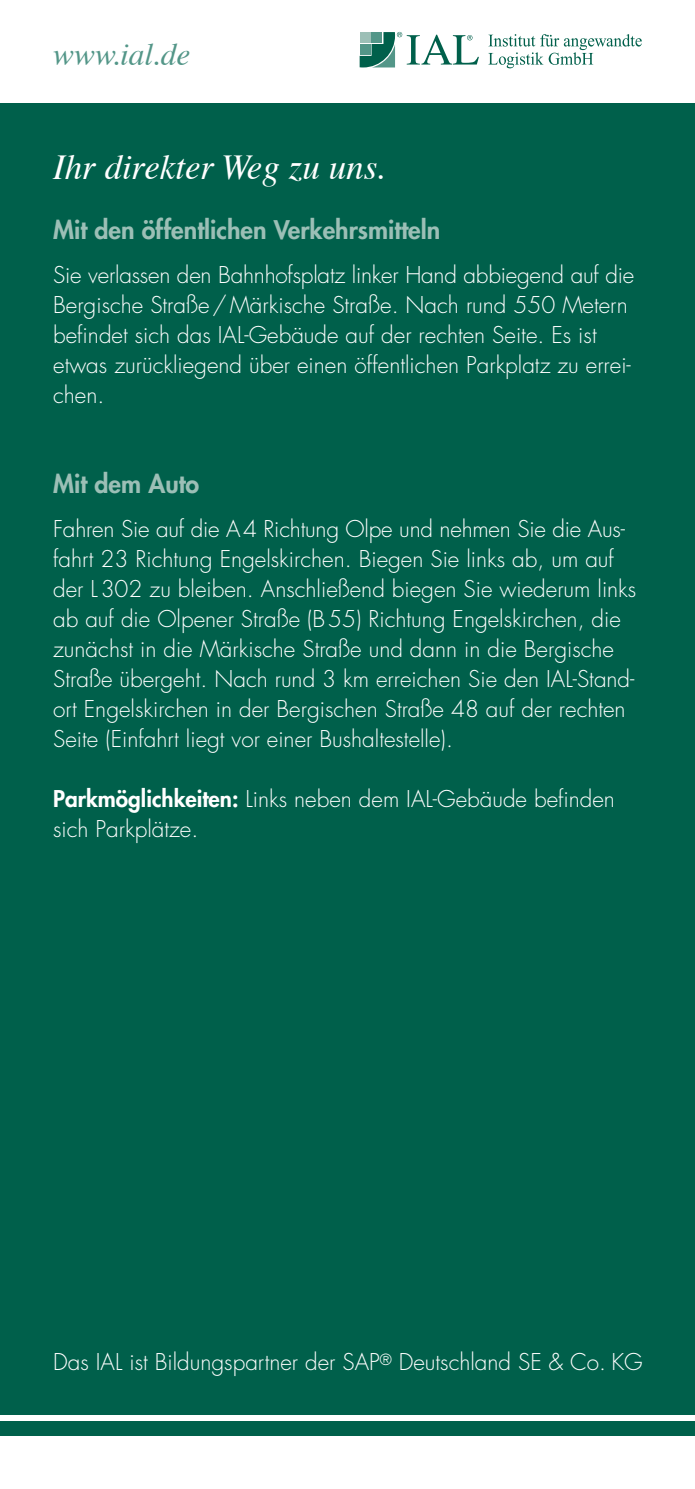
<style>
.page{position:relative;width:695px;height:1489px;background:#fff}
.page>*{position:absolute;margin:0;border:0;box-sizing:border-box;transform-origin:0 0}
.t1{font:italic 35px "Times";color:#fff}
.t2{font:italic 31.25px "Times";color:#539688}
.t3{font:800 25px "Futura";color:#9cbfb6}
.t4{font:300 22.5px/30px "Futura";color:#fff}
.s1{font-weight:800}
</style>
<div class="page">
<div style="left:0;top:103px;width:694px;height:1311px;background:#00604b"></div>
<div style="left:0;top:1421px;width:694px;height:14px;background:#00604b"></div>
<svg style="left:359px;top:32px;width:120px;height:35px"></svg>
<div style="left:371px;top:32px;width:11px;height:11px;background:#539688"></div>
<div style="left:359px;top:32px;width:11px;height:11px;background:#9cbfb6"></div>
<div style="left:359px;top:44px;width:11px;height:11px;background:#539688"></div>
<svg style="left:488px;top:34px;width:153px;height:34px"></svg>
<h2 class="t2" style="left:53px;top:27px;width:139px">www.ial.de</h2>
<h1 class="t1" style="left:53px;top:136px;width:332px">Ihr direkter Weg zu uns.</h1>
<p class="t3" style="left:53px;top:213px;width:388px">Mit den öffentlichen Verkehrsmitteln</p>
<p class="t4" style="left:53px;top:260px;width:582px">Sie verlassen den Bahnhofsplatz linker Hand abbiegend auf die Bergische Straße/Märkische Straße. Nach rund 550 Metern befindet sich das IAL-Gebäude auf der rechten Seite. Es ist etwas zurückliegend über einen öffentlichen Parkplatz zu errei&shy;chen.</p>
<p class="t3" style="left:53px;top:467px;width:148px">Mit dem Auto</p>
<p class="t4" style="left:53px;top:514px;width:584px">Fahren Sie auf die A4 Richtung Olpe und nehmen Sie die Aus&shy;fahrt 23 Richtung Engelskirchen. Biegen Sie links ab, um auf der L302 zu bleiben. Anschließend biegen Sie wiederum links ab auf die Olpener Straße (B55) Richtung Engelskirchen, die zunächst in die Märkische Straße und dann in die Bergische Straße übergeht. Nach rund 3 km erreichen Sie den IAL-Stand&shy;ort Engelskirchen in der Bergischen Straße 48 auf der rechten Seite (Einfahrt liegt vor einer Bushaltestelle).</p>
<p class="t4" style="left:53px;top:784px;width:563px"><span class="s1">Parkmöglichkeiten:</span> Links neben dem IAL-Gebäude befinden sich Parkplätze.</p>
<p class="t4" style="left:53px;top:1347px;width:591px">Das IAL ist Bildungspartner der SAP<sup>®</sup> Deutschland SE &amp; Co. KG</p>
</div>
